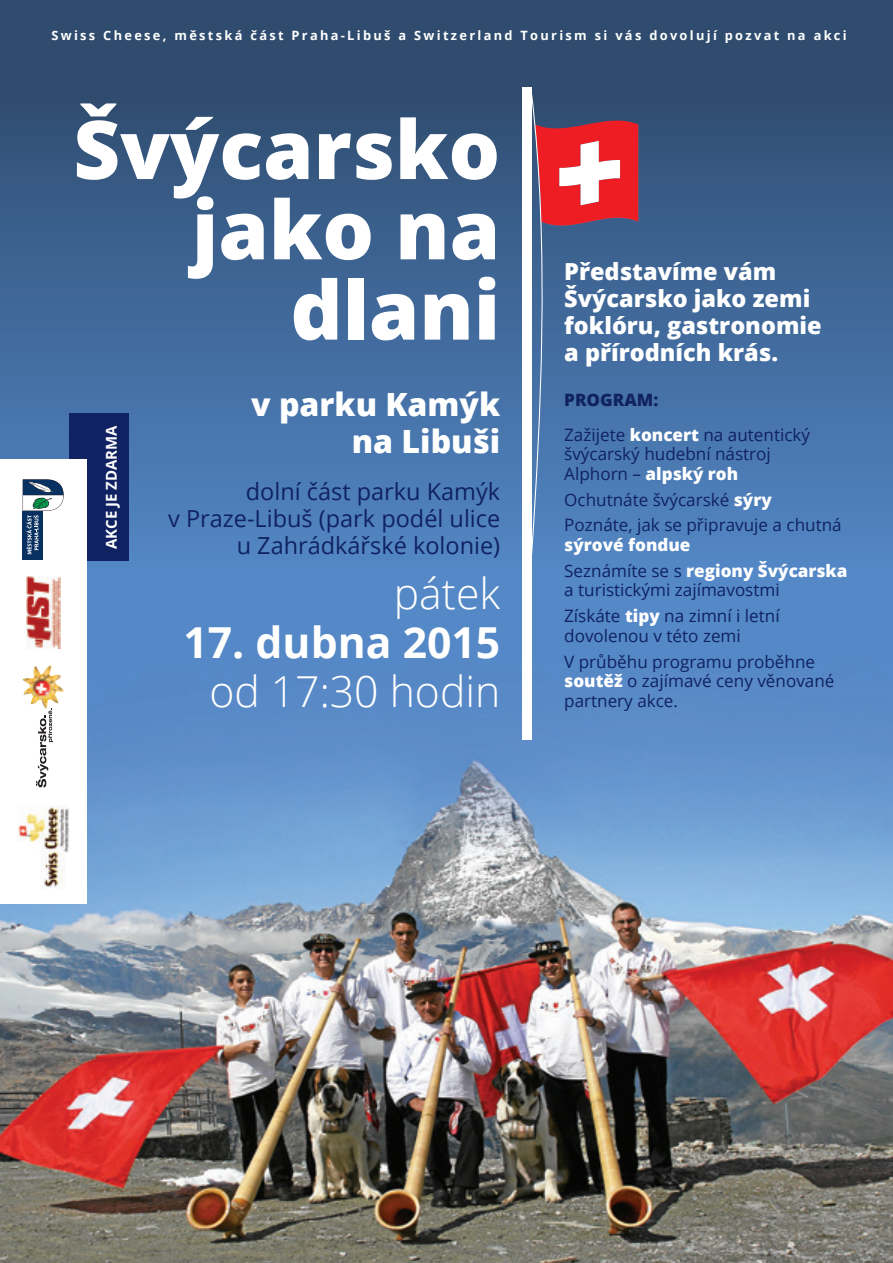
<style>
.page{position:relative;width:893px;height:1263px;background:#fff}
.page>*{position:absolute;margin:0;border:0;box-sizing:border-box;transform-origin:0 0}
.t1{font:800 81.15px/80.2px "Open Sans";color:#fff;text-align:right}
.t2{font:300 42.75px "Open Sans";color:#fff}
.t3{font:700 42.75px "Open Sans";color:#fff}
.t4{font:800 32.1px/36.9px "Open Sans";color:#fff;text-align:right}
.t5{font:23.55px/27px "Open Sans";color:#102261;text-align:right}
.t6{font:800 23.55px/27px "Open Sans";color:#fff}
.t7{font:17.1px/25.7px "Open Sans";color:#102261}
.t8{font:800 17.1px/25.7px "Open Sans";color:#fff}
.t9{font:700 15px "Open Sans";color:#fff}
.t10{font:700 12.75px "Open Sans";letter-spacing:.18em;color:#fff}
.s1{font-weight:800}
.s2{font-weight:800;color:#fff}
.s3{font-weight:400;color:#102261}
</style>
<div class="page">
<img style="left:0;top:572px;width:893px;height:691px">
<div style="left:0;top:0;width:893px;height:572px;background:linear-gradient(to bottom,#2b4565,#5286c5)"></div>
<div style="left:522px;top:87px;width:10px;height:653px;background:#fff"></div>
<svg style="left:532px;top:93px;width:106px;height:463px;background:#676892"></svg>
<div style="left:70px;top:413px;width:59px;height:148px;background:#102261"></div>
<div style="left:0;top:459px;width:87px;height:444px;background:#fff"></div>
<div style="left:23px;top:511px;width:20px;height:48px;background:#083060"></div>
<svg style="left:23px;top:479px;width:41px;height:75px"></svg>
<img style="left:26px;top:576px;width:35px;height:72px">
<svg style="left:36px;top:709px;width:17px;height:78px"></svg>
<img style="left:23px;top:665px;width:41px;height:44px">
<img style="left:18px;top:806px;width:52px;height:82px">
<p class="t10" style="left:51px;top:26px;width:797px">Swiss Cheese, městská část Praha-Libuš a Switzerland Tourism si vás dovolují pozvat na akci</p>
<h1 class="t1" style="left:73px;top:105px;width:428px">Švýcarsko jako na dlani</h1>
<p class="t9" style="left:101px;top:549px;width:125px;rotate:-90deg">AKCE JE ZDARMA</p>
<h3 class="t4" style="left:251px;top:384px;width:251px">v parku Kamýk na Libuši</h3>
<h3 class="t5" style="left:168px;top:477px;width:334px">dolní část parku Kamýk<br>v Praze-Libuš (park podél ulice u Zahrádkářské kolonie)</h3>
<h2 class="t2" style="left:394px;top:564px;width:108px">pátek</h2>
<h2 class="t3" style="left:183px;top:612px;width:318px">17. dubna 2015</h2>
<h2 class="t2" style="left:209px;top:662px;width:292px">od 17:30 hodin</h2>
<h3 class="t6" style="left:564px;top:257px;width:259px">Představíme vám<br>Švýcarsko jako zemi foklóru, gastronomie a přírodních krás.</h3>
<p class="t7" style="left:564px;top:382px;width:247px;line-height:34.8px"><span class="s1">PROGRAM:<br></span>Zažijete <span class="s2">koncert</span> na autentický</p>
<p class="t7" style="left:564px;top:444px;width:208px;line-height:19.6px">švýcarský hudební nástroj<br>Alphorn – <span class="s2">alpský roh</span></p>
<p class="t7" style="left:564px;top:486px;width:279px">Ochutnáte švýcarské <span class="s2">sýry<br></span>Poznáte, jak se připravuje a chutná</p>
<p class="t8" style="left:564px;top:531px;width:285px">sýrové fondue<br><span class="s3">Seznámíte se s</span> regiony Švýcarska</p>
<p class="t7" style="left:564px;top:577px;width:217px">a turistickými zajímavostmi<br>Získáte <span class="s2">tipy</span> na zimní i letní</p>
<p class="t7" style="left:564px;top:622px;width:252px">dovolenou v této zemi<br>V průběhu programu proběhne</p>
<p class="t7" style="left:564px;top:671px;width:272px;line-height:19.6px"><span class="s2">soutěž</span> o zajímavé ceny věnované partnery akce.</p>
</div>
